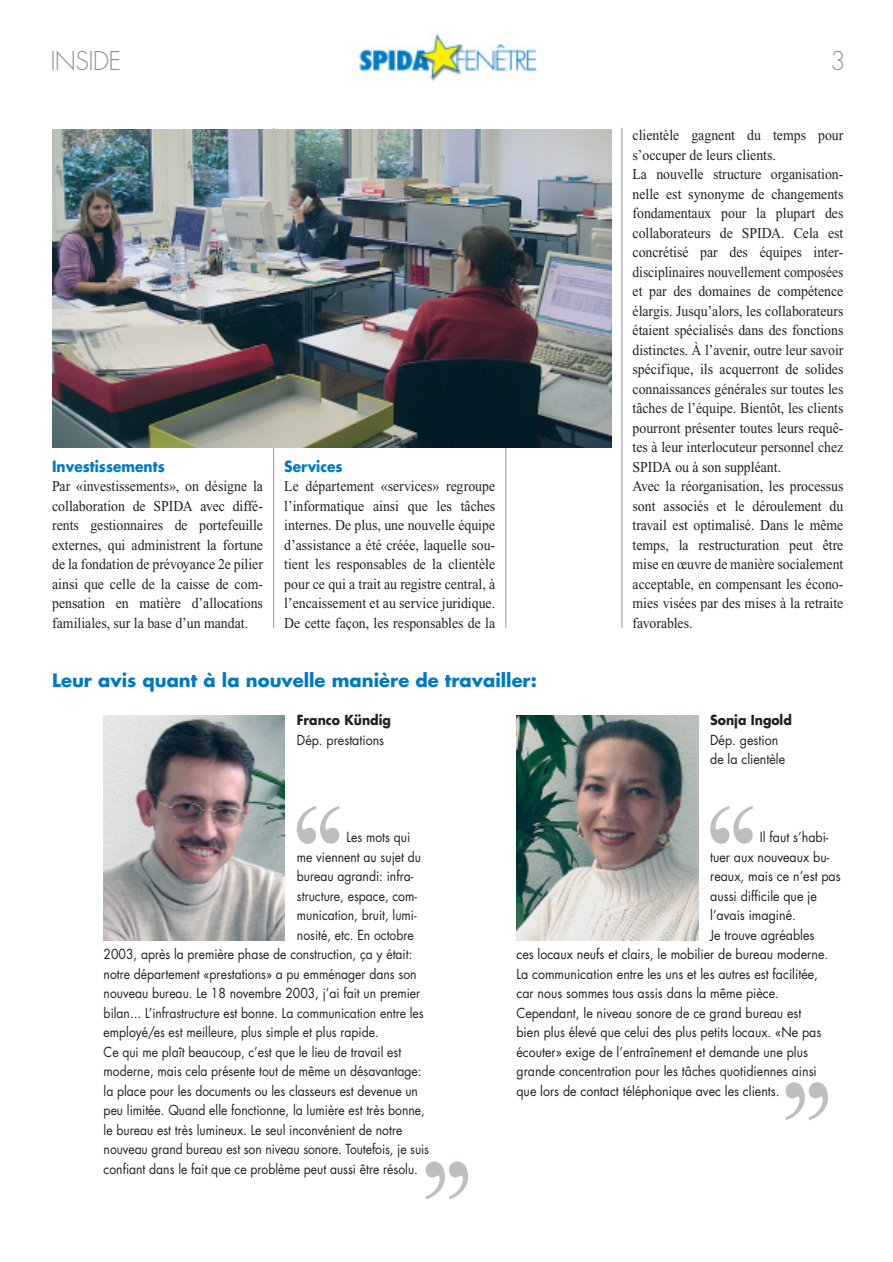
<style>
.page{position:relative;width:893px;height:1262px;background:#fff}
.page>*{position:absolute;margin:0;border:0;box-sizing:border-box;transform-origin:0 0}
.t1{font:144.15px "Times New Roman";color:#bcbec0;scale:.92 1}
.t2{font:300 25.2px "Futura";letter-spacing:-.03em;color:#939497}
.t3{font:700 18px "Futura";color:#0079c2}
.t4{font:15px/19.5px "Times New Roman";color:#231f1f;text-align:justify;scale:.92 1}
.t5{font:700 15px "Futura";color:#0079c2;scale:.92 1}
.t6{font:13.5px "Futura";color:#231f1f;scale:.9 1}
.t7{font:13.5px/19.5px "Futura";color:#231f1f;scale:.92 1}
.t8{font:700 13.5px "Futura";color:#231f1f;scale:.92 1}
</style>
<div class="page">
<hr style="left:273px;top:128px;width:1px;height:500px;background:#939497">
<hr style="left:621px;top:128px;width:1px;height:500px;background:#939497">
<hr style="left:505px;top:129px;width:1px;height:499px;background:#939497">
<img style="left:52px;top:130px;width:559px;height:318px">
<img style="left:103px;top:715px;width:182px;height:225px">
<img style="left:516px;top:715px;width:182px;height:225px">
<img style="left:358px;top:32px;width:179px;height:50px">
<h2 class="t2" style="left:50px;top:49px;width:72px">INSIDE</h2>
<p class="t5" style="left:52px;top:459px;width:124px">Investissements</p>
<p class="t4" style="left:52px;top:478px;width:231px">Par «investissements», on désigne la collaboration de SPIDA avec diffé&shy;rents gestionnaires de portefeuille externes, qui administrent la fortune de la fondation de prévoyance 2e pilier ainsi que celle de la caisse de com&shy;pensation en matière d’allocations familiales, sur la base d’un mandat.</p>
<p class="t5" style="left:284px;top:459px;width:65px">Services</p>
<p class="t4" style="left:284px;top:478px;width:231px">Le département «services» regroupe l’informatique ainsi que les tâches internes. De plus, une nouvelle équipe d’assistance a été créée, laquelle sou&shy;tient les responsables de la clientèle pour ce qui a trait au registre central, à l’encaissement et au service juridique.<br>De cette façon, les responsables de la</p>
<p class="t3" style="left:52px;top:672px;width:486px">Leur avis quant à la nouvelle manière de travailler:</p>
<p class="t8" style="left:297px;top:714px;width:104px">Franco Kündig</p>
<p class="t7" style="left:297px;top:731px;width:96px">Dép. prestations</p>
<h2 class="t2" style="left:830px;top:49px;width:17px">3</h2>
<p class="t4" style="left:632px;top:127px;width:231px;text-align:left">clientèle gagnent du temps pour s’occuper de leurs clients.<br>La nouvelle structure organisation&shy;nelle est synonyme de changements fondamentaux pour la plupart des collaborateurs de SPIDA. Cela est concrétisé par des équipes inter&shy;disciplinaires nouvellement composées et par des domaines de compétence élargis. Jusqu’alors, les collaborateurs étaient spécialisés dans des fonctions distinctes. À l’avenir, outre leur savoir spécifique, ils acquerront de solides connaissances générales sur toutes les tâches de l’équipe. Bientôt, les clients pourront présenter toutes leurs requê&shy;tes à leur interlocuteur personnel chez SPIDA ou à son suppléant.<br>Avec la réorganisation, les processus sont associés et le déroulement du travail est optimalisé. Dans le même temps, la restructuration peut être mise en œuvre de manière socialement acceptable, en compensant les écono&shy;mies visées par des mises à la retraite favorables.</p>
<p class="t8" style="left:710px;top:714px;width:90px">Sonja Ingold</p>
<p class="t7" style="left:710px;top:731px;width:83px">Dép. gestion de la clientèle</p>
<h1 class="t1" style="left:346px;top:929px;width:63px;rotate:-180deg">,,</h1>
<p class="t6" style="left:346px;top:831px;width:72px">Les mots qui</p>
<p class="t6" style="left:297px;top:850px;width:139px">me viennent au sujet du</p>
<p class="t6" style="left:297px;top:870px;width:131px">bureau agrandi: infra-</p>
<p class="t6" style="left:297px;top:889px;width:135px">structure, espace, com-</p>
<p class="t6" style="left:297px;top:909px;width:134px">munication, bruit, lumi-</p>
<p class="t6" style="left:297px;top:928px;width:131px">nosité, etc. En octobre</p>
<p class="t6" style="left:104px;top:948px;width:344px">2003, après la première phase de construction, ça y était:</p>
<p class="t6" style="left:104px;top:967px;width:349px">notre département «prestations» a pu emménager dans son</p>
<p class="t6" style="left:104px;top:987px;width:353px">nouveau bureau. Le 18 novembre 2003, j’ai fait un premier</p>
<p class="t6" style="left:104px;top:1006px;width:357px">bilan... L’infrastructure est bonne. La communication entre les</p>
<p class="t6" style="left:104px;top:1026px;width:307px">employé/es est meilleure, plus simple et plus rapide.</p>
<p class="t6" style="left:104px;top:1045px;width:332px">Ce qui me plaît beaucoup, c’est que le lieu de travail est</p>
<p class="t6" style="left:104px;top:1065px;width:355px">moderne, mais cela présente tout de même un désavantage:</p>
<p class="t6" style="left:104px;top:1084px;width:351px">la place pour les documents ou les classeurs est devenue un</p>
<p class="t6" style="left:104px;top:1104px;width:358px">peu limitée. Quand elle fonctionne, la lumière est très bonne,</p>
<p class="t6" style="left:104px;top:1123px;width:333px">le bureau est très lumineux. Le seul inconvénient de notre</p>
<p class="t6" style="left:104px;top:1143px;width:363px">nouveau grand bureau est son niveau sonore. Toutefois, je suis</p>
<p class="t6" style="left:104px;top:1162px;width:351px">confiant dans le fait que ce problème peut aussi être résolu.</p>
<h1 class="t1" style="left:418px;top:1075px;width:63px">,,</h1>
<h1 class="t1" style="left:759px;top:929px;width:63px;rotate:-180deg">,,</h1>
<p class="t7" style="left:760px;top:828px;width:76px">Il faut s’habi-</p>
<p class="t7" style="left:710px;top:848px;width:131px">tuer aux nouveaux bu-</p>
<p class="t7" style="left:710px;top:867px;width:143px">reaux, mais ce n’est pas</p>
<p class="t7" style="left:710px;top:887px;width:118px">aussi difficile que je</p>
<p class="t7" style="left:710px;top:906px;width:95px">l’avais imaginé.</p>
<p class="t7" style="left:710px;top:926px;width:115px">Je trouve agréables</p>
<p class="t7" style="left:516px;top:945px;width:340px">ces locaux neufs et clairs, le mobilier de bureau moderne.</p>
<p class="t7" style="left:516px;top:965px;width:329px">La communication entre les uns et les autres est facilitée,</p>
<p class="t7" style="left:516px;top:984px;width:287px">car nous sommes tous assis dans la même pièce.</p>
<p class="t7" style="left:516px;top:1004px;width:311px">Cependant, le niveau sonore de ce grand bureau est</p>
<p class="t7" style="left:516px;top:1023px;width:333px">bien plus élevé que celui des plus petits locaux. «Ne pas</p>
<p class="t7" style="left:516px;top:1043px;width:318px">écouter» exige de l’entraînement et demande une plus</p>
<p class="t7" style="left:516px;top:1062px;width:328px">grande concentration pour les tâches quotidiennes ainsi</p>
<p class="t7" style="left:516px;top:1082px;width:288px">que lors de contact téléphonique avec les clients.</p>
<h1 class="t1" style="left:778px;top:996px;width:63px">,,</h1>
</div>
